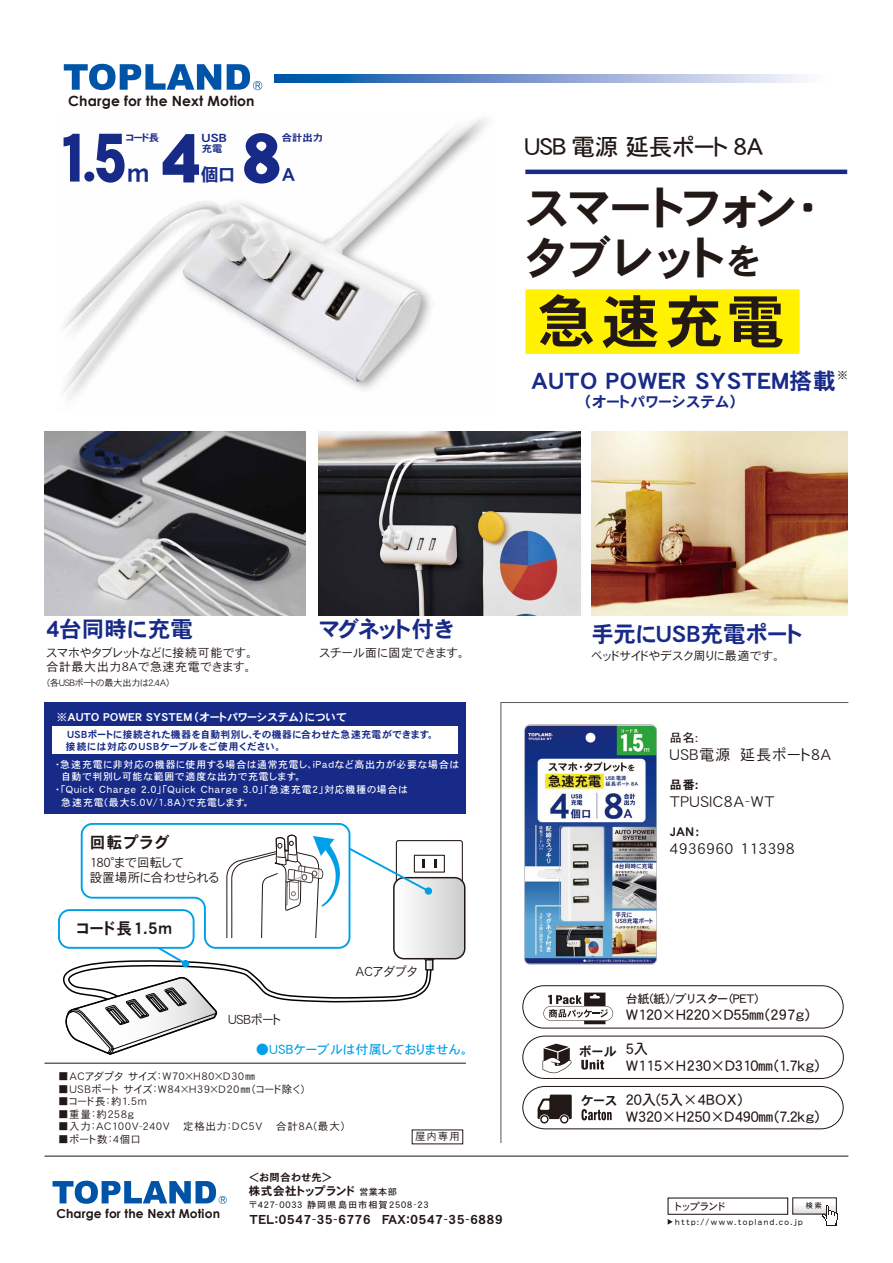
<style>
.page{position:relative;width:893px;height:1263px;background:#fff}
.page>*{position:absolute;margin:0;border:0;box-sizing:border-box;transform-origin:0 0}
.t1{font:68.25px "DFHS Gothic W9 WINP RKSJ H";color:#172a88}
.t2{font:57.6px "DFHS Gothic W7 WING RKSJ H";color:#221815}
.t3{font:46.05px/49.5px "DFHS Gothic W7 WING RKSJ H";letter-spacing:.05em;color:#221815}
.t4{font:25.35px "DFHS Gothic W7 WING RKSJ H";color:#172a88}
.t5{font:23.25px "DFHS Gothic W5 WING RKSJ H";color:#221815}
.t6{font:22.5px "DFHS Gothic W7 WING RKSJ H";letter-spacing:.035em;color:#172a88}
.t7{font:22.5px "DFHS Gothic W7 WING RKSJ H";letter-spacing:.01em;color:#172a88}
.t8{font:22.5px "DFHS Gothic W7 WING RKSJ H";letter-spacing:-.005em;color:#172a88}
.t9{font:18px "DFHS Gothic W7 WING RKSJ H";color:#172a88}
.t10{font:16.05px "DFHS Gothic W7 WING RKSJ H";letter-spacing:.1em;color:#221815}
.t11{font:15px "DFHS Gothic W3 WING RKSJ H";letter-spacing:.075em;color:#221815}
.t12{font:15px "DFHS Gothic W7 WING RKSJ H";letter-spacing:.05em;color:#172a88}
.t13{font:14.55px/17.4px "DFHS Gothic W5 WINP RKSJ H";color:#221815}
.t14{font:700 14.1px "Century Gothic";letter-spacing:.01em;color:#221815}
.t15{font:12.75px/15.3px "DFHS Gothic W3 WING RKSJ H";letter-spacing:.03em;color:#221815}
.t16{font:12.75px "DFHS Gothic W5 WING RKSJ H";letter-spacing:.05em;color:#00a0e9}
.t17{font:12.75px "DFHS Gothic W7 WING RKSJ H";color:#221815}
.t18{font:12.6px "DFHS Gothic W7 WING RKSJ H";letter-spacing:.075em;color:#221815}
.t19{font:700 12.3px "Century Gothic";letter-spacing:.01em;color:#221815}
.t20{font:12px/14.4px "DFHS Gothic W3 WING RKSJ H";letter-spacing:.05em;color:#221815}
.t21{font:12px "DFHS Gothic W5 WINP RKSJ H";color:#221815}
.t22{font:12px "DFHS Gothic W7 WING RKSJ H";color:#221815}
.t23{font:12px "DFHS Gothic W5 WING RKSJ H";color:#221815}
.t24{font:11.55px "DFHS Gothic W7 WING RKSJ H";letter-spacing:.05em;color:#221815}
.t25{font:11.4px "DFHS Gothic W7 WING RKSJ H";color:#172a88;scale:1.13 1}
.t26{font:10.95px "DFHS Gothic W7 WING RKSJ H";letter-spacing:.04em;color:#fff}
.t27{font:10.5px "DFHS Gothic W3 WING RKSJ H";letter-spacing:.09em;color:#221815}
.t28{font:10.35px "DFHS Gothic W7 WING RKSJ H";letter-spacing:.05em;color:#221815}
.t29{font:10.05px "DFHS Gothic W5 WIN RKSJ H";letter-spacing:-.14em;color:#221815}
.t30{font:9.9px "DFHS Gothic W5 WING RKSJ H";letter-spacing:.1em;color:#fff}
.t31{font:9.9px "DFHS Gothic W7 WING RKSJ H";letter-spacing:.07em;color:#172a88}
.t32{font:9.9px "DFHS Gothic W7 WING RKSJ H";letter-spacing:.1em;color:#172a88}
.t33{font:9.75px "DFHS Gothic W7 WING RKSJ H";color:#172a88;scale:1.06 1}
.t34{font:9px "DFHS Gothic W5 WING RKSJ H";letter-spacing:.1em;color:#221815}
.t35{font:9px "DFHS Gothic W3 WING RKSJ H";color:#221815}
.t36{font:8.1px "DFHS Maru Gothic W4 WING RKSJ H";letter-spacing:.18em;color:#221815}
.t37{font:500 6.9px "Koz Go Pro";color:#221815}
.s1{font-size:36.15px}
.s2{font-family:"DFHS Gothic W5 WING RKSJ H";font-size:9px}
.s3{font-family:"DFHS Gothic W7 WING RKSJ H";font-size:12.75px}
</style>
<div class="page">
<div style="left:44px;top:702px;width:422px;height:112px;background:#172a88"></div>
<img style="left:63px;top:118px;width:423px;height:280px">
<div style="left:525px;top:289px;width:275px;height:65px;background:#fff100;border:3px solid #fff100"></div>
<div style="left:668px;top:1197px;width:120px;height:18px;background:#fff;border:1px solid #221815"></div>
<svg style="left:794px;top:1207px;width:28px;height:5px"></svg>
<svg style="left:668px;top:1219px;width:5px;height:6px"></svg>
<svg style="left:822px;top:1205px;width:16px;height:21px"></svg>
<hr style="left:44px;top:1156px;width:804px;height:1px;background:#221815">
<svg style="left:53px;top:1181px;width:174px;height:23px"></svg>
<img style="left:319px;top:431px;width:261px;height:185px">
<svg style="left:64px;top:134px;width:16px;height:48px"></svg>
<svg style="left:96px;top:134px;width:29px;height:49px"></svg>
<div style="left:84px;top:172px;width:10px;height:10px;background:#172a88;border-radius:50%"></div>
<img style="left:44px;top:431px;width:262px;height:185px">
<svg style="left:62px;top:823px;width:403px;height:232px"></svg>
<hr style="left:525px;top:170px;width:322px;height:4px;background:#172a88">
<hr style="left:44px;top:1063px;width:422px;height:1px;background:#221815">
<img style="left:591px;top:431px;width:256px;height:185px">
<svg style="left:500px;top:702px;width:349px;height:441px"></svg>
<div style="left:53px;top:726px;width:405px;height:28px;background:#fff"></div>
<svg style="left:64px;top:64px;width:157px;height:26px"></svg>
<svg style="left:227px;top:64px;width:35px;height:26px"></svg>
<svg style="left:274px;top:74px;width:532px;height:8px;background:#7c9ecf"></svg>
<h3 class="t14" style="left:68px;top:90px;width:188px">Charge for the Next Motion</h3>
<p class="t33" style="left:126px;top:132px;width:33px">コード長</p>
<h3 class="t4" style="left:128px;top:160px;width:22px">ｍ</h3>
<p class="t25" style="left:202px;top:132px;width:23px">USB</p>
<p class="t33" style="left:202px;top:143px;width:21px">充電</p>
<h1 class="t1" style="left:161px;top:125px;width:39px">4</h1>
<h3 class="t9" style="left:201px;top:165px;width:36px">個口</h3>
<p class="t33" style="left:282px;top:132px;width:40px">合計出力</p>
<h1 class="t1" style="left:242px;top:125px;width:39px">8</h1>
<h3 class="t9" style="left:282px;top:165px;width:15px">A</h3>
<h3 class="t5" style="left:525px;top:135px;width:240px">USB 電源 延長ポート 8A</h3>
<h3 class="t3" style="left:525px;top:185px;width:296px">スマートフォン・タブレット<span class="s1">を</span></h3>
<h2 class="t2" style="left:537px;top:293px;width:248px">急速充電</h2>
<h3 class="t6" style="left:531px;top:369px;width:318px">AUTO POWER SYSTEM搭載<sup>※</sup></h3>
<h3 class="t12" style="left:584px;top:394px;width:155px">（オートパワーシステム）</h3>
<h3 class="t7" style="left:46px;top:618px;width:148px">4台同時に充電</h3>
<p class="t20" style="left:46px;top:645px;width:207px">スマホやタブレットなどに接続可能です。合計最大出力8Aで急速充電できます。</p>
<p class="t35" style="left:46px;top:678px;width:126px">（各USBポートの最大出力は2.4A）</p>
<h3 class="t8" style="left:319px;top:618px;width:136px">マグネット付き</h3>
<p class="t20" style="left:319px;top:645px;width:146px">スチール面に固定できます。</p>
<p class="t26" style="left:57px;top:712px;width:291px">※AUTO POWER SYSTEM (オートパワーシステム）について</p>
<p class="t30" style="left:55px;top:759px;width:405px">・急速充電に非対応の機器に使用する場合は通常充電し、iPadなど高出力が必要な場合は</p>
<p class="t30" style="left:55px;top:772px;width:247px">　自動で判別し可能な範囲で適度な出力で充電します。</p>
<p class="t30" style="left:55px;top:785px;width:354px">・「Quick Charge 2.0」「Quick Charge 3.0」「急速充電2」対応機種の場合は</p>
<p class="t30" style="left:61px;top:797px;width:189px">急速充電(最大5.0V/1.8A)で充電します。</p>
<h3 class="t10" style="left:90px;top:834px;width:81px">回転プラグ</h3>
<p class="t15" style="left:90px;top:855px;width:131px">180°まで回転して<br>設置場所に合わせられる</p>
<h3 class="t10" style="left:77px;top:920px;width:96px">コード長1.5ｍ</h3>
<p class="t15" style="left:356px;top:964px;width:63px">ACアダプタ</p>
<p class="t15" style="left:228px;top:1012px;width:54px">USBポート</p>
<p class="t31" style="left:68px;top:730px;width:367px">USBポートに接続された機器を自動判別し、その機器に合わせた急速充電ができます。</p>
<p class="t32" style="left:66px;top:742px;width:216px">接続には対応のUSBケーブルをご使用ください。</p>
<p class="t16" style="left:256px;top:1043px;width:213px">●USBケーブルは付属しておりません。</p>
<p class="t27" style="left:58px;top:1071px;width:198px">■ACアダプタ サイズ：W70×H80×Ｄ30㎜</p>
<p class="t27" style="left:58px;top:1083px;width:249px">■USBポート サイズ：W84×H39×Ｄ20㎜（コード除く）</p>
<p class="t27" style="left:58px;top:1096px;width:90px">■コード長：約1.5ｍ</p>
<p class="t27" style="left:58px;top:1109px;width:77px">■重量：約258ｇ</p>
<p class="t27" style="left:58px;top:1121px;width:287px">■入力：AC100V-240V　　定格出力：ＤＣ5Ｖ　　合計8A(最大)</p>
<p class="t27" style="left:58px;top:1134px;width:84px">■ポート数：4個口</p>
<p class="t27" style="left:415px;top:1131px;width:46px">屋内専用</p>
<p class="t19" style="left:56px;top:1204px;width:165px">Charge for the Next Motion</p>
<p class="t28" style="left:249px;top:1172px;width:84px">＜お問合わせ先＞</p>
<p class="t34" style="left:249px;top:1200px;width:181px">〒427-0033 静岡県島田市相賀2508-23</p>
<p class="t18" style="left:250px;top:1213px;width:254px">TEL:0547-35-6776　 FAX:0547-35-6889</p>
<p class="t24" style="left:249px;top:1185px;width:149px">株式会社トップランド<span class="s2">営業本部</span></p>
<h3 class="t6" style="left:591px;top:623px;width:212px">手元にUSB充電ポート</h3>
<p class="t20" style="left:591px;top:649px;width:189px">ベッドサイドやデスク周りに最適です。</p>
<p class="t23" style="left:670px;top:731px;width:29px">品名:</p>
<h3 class="t11" style="left:670px;top:747px;width:163px">USB電源　延長ポート8A</h3>
<p class="t22" style="left:670px;top:778px;width:30px">品番:</p>
<h3 class="t11" style="left:670px;top:794px;width:106px">TPUSIC8A-WT</h3>
<p class="t22" style="left:670px;top:825px;width:30px">JAN :</p>
<h3 class="t11" style="left:670px;top:841px;width:126px">4936960 113398</h3>
<p class="t21" style="left:626px;top:993px;width:142px">台紙(紙)/ブリスター(PET）</p>
<h3 class="t13" style="left:626px;top:1007px;width:200px">W120×H220×D55㎜(297g)　</h3>
<p class="t17" style="left:579px;top:1045px;width:71px">ボール <sup>5入</sup></p>
<h3 class="t13" style="left:626px;top:1058px;width:195px">W115×H230×D310㎜(1.7kg)</h3>
<h3 class="t13" style="left:626px;top:1091px;width:195px;text-indent:-45px"><span class="s3">ケース</span> 20入(5入×4BOX)<br>W320×H250×D490㎜(7.2kg)</h3>
<p class="t29" style="left:673px;top:1201px;width:55px">トップランド</p>
<p class="t36" style="left:675px;top:1217px;width:129px">http://www.topland.co.jp</p>
<p class="t37" style="left:806px;top:1201px;width:17px">検索</p>
</div>
